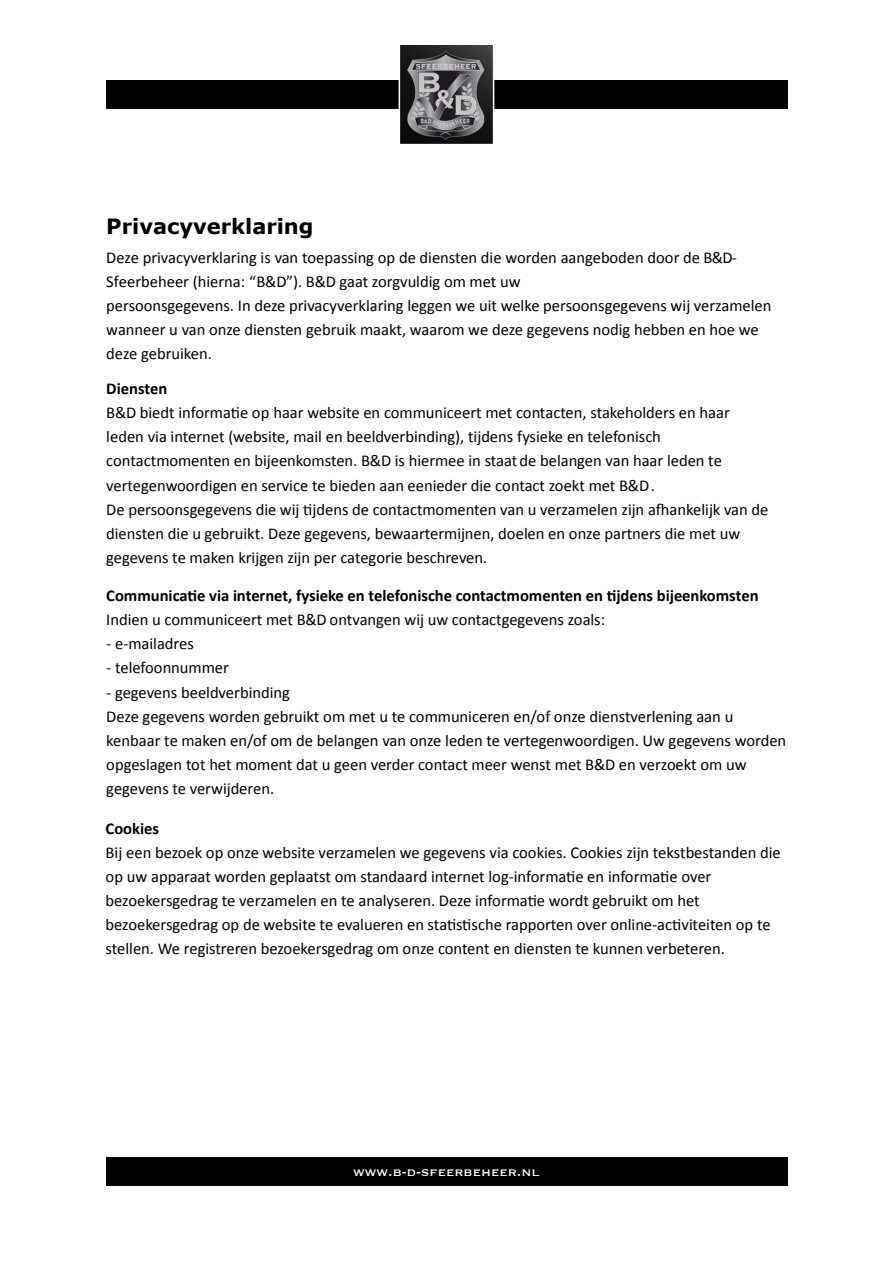
<style>
.page{position:relative;width:893px;height:1263px;background:#fff}
.page>*{position:absolute;margin:0;border:0;box-sizing:border-box;transform-origin:0 0}
.t1{font:700 21px "Verdana";color:#000}
.t2{font:16.5px/24.2px "Calibri";color:#000}
.t3{font:700 16.5px "Calibri";letter-spacing:-.005em;color:#000}
.t4{font:15px "Copperplate";color:#fff}
</style>
<div class="page">
<div style="left:106px;top:1158px;width:681px;height:28px;background:#000"></div>
<div style="left:106px;top:80px;width:681px;height:29px;background:#000"></div>
<img style="left:402px;top:46px;width:89px;height:96px">
<div style="left:399px;top:43px;width:95px;height:102px;border:2px solid #fff"></div>
<p class="t1" style="left:106px;top:212px;width:209px">Privacyverklaring</p>
<p class="t2" style="left:106px;top:245px;width:667px">Deze privacyverklaring is van toepassing op de diensten die worden aangeboden door de B&amp;D-Sfeerbeheer (hierna: “B&amp;D”). B&amp;D gaat zorgvuldig om met uw<br>persoonsgegevens. In deze privacyverklaring leggen we uit welke persoonsgegevens wij verzamelen wanneer u van onze diensten gebruik maakt, waarom we deze gegevens nodig hebben en hoe we deze gebruiken.</p>
<p class="t3" style="left:106px;top:377px;width:62px">Diensten</p>
<p class="t2" style="left:106px;top:400px;width:664px">B&amp;D biedt informatie op haar website en communiceert met contacten, stakeholders en haar leden via internet (website, mail en beeldverbinding), tijdens fysieke en telefonisch contactmomenten en bijeenkomsten. B&amp;D is hiermee in staat de belangen van haar leden te vertegenwoordigen en service te bieden aan eenieder die contact zoekt met B&amp;D.<br>De persoonsgegevens die wij tijdens de contactmomenten van u verzamelen zijn afhankelijk van de diensten die u gebruikt. Deze gegevens, bewaartermijnen, doelen en onze partners die met uw gegevens te maken krijgen zijn per categorie beschreven.</p>
<p class="t3" style="left:106px;top:584px;width:654px">Communicatie via internet, fysieke en telefonische contactmomenten en tijdens bijeenkomsten</p>
<p class="t2" style="left:106px;top:607px;width:500px">Indien u communiceert met B&amp;D ontvangen wij uw contactgegevens zoals:</p>
<p class="t2" style="left:106px;top:631px;width:89px">- e-mailadres</p>
<p class="t2" style="left:106px;top:655px;width:124px">- telefoonnummer</p>
<p class="t2" style="left:106px;top:679px;width:682px">- gegevens beeldverbinding<br>Deze gegevens worden gebruikt om met u te communiceren en/of onze dienstverlening aan u kenbaar te maken en/of om de belangen van onze leden te vertegenwoordigen. Uw gegevens worden opgeslagen tot het moment dat u geen verder contact meer wenst met B&amp;D en verzoekt om uw gegevens te verwijderen.</p>
<p class="t3" style="left:106px;top:816px;width:55px">Cookies</p>
<p class="t2" style="left:106px;top:840px;width:677px">Bij een bezoek op onze website verzamelen we gegevens via cookies. Cookies zijn tekstbestanden die op uw apparaat worden geplaatst om standaard internet log-informatie en informatie over bezoekersgedrag te verzamelen en te analyseren. Deze informatie wordt gebruikt om het bezoekersgedrag op de website te evalueren en statistische rapporten over online-activiteiten op te stellen. We registreren bezoekersgedrag om onze content en diensten te kunnen verbeteren.</p>
<p class="t4" style="left:353px;top:1162px;width:188px">www.b-d-sfeerbeheer.nl</p>
</div>
